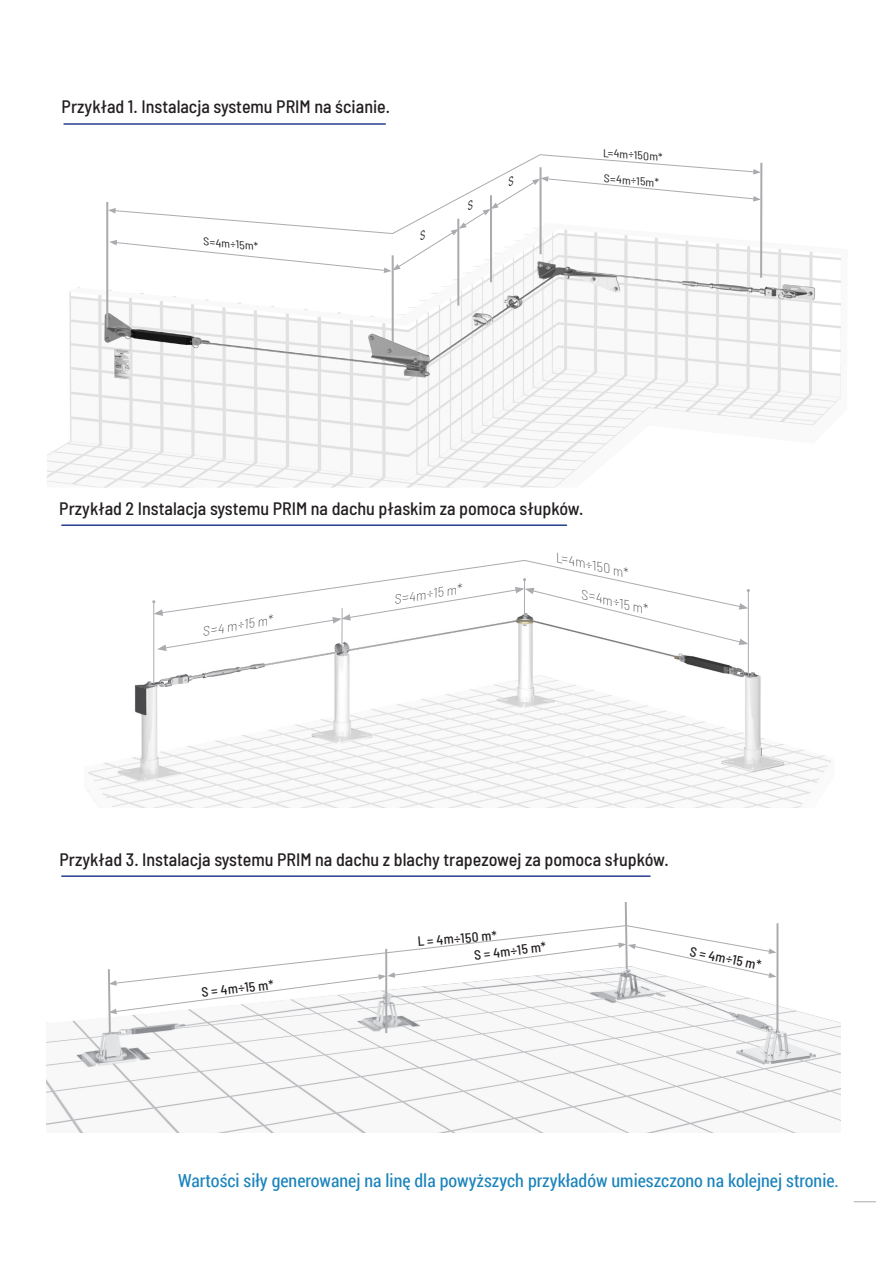
<style>
.page{position:relative;width:893px;height:1263px;background:#fff}
.page>*{position:absolute;margin:0;border:0;box-sizing:border-box;transform-origin:0 0}
.t1{font:500 semi-condensed 18px "Barlow";color:#231f20}
.t2{font:18px "Roboto Condensed";color:#1a83bc}
.T_wymiary{font:italic 100 semi-condensed 13.5px "Barlow";color:#231f20;scale:1.06 1}
.t3{font:500 semi-condensed 13.5px "Barlow";color:#231f20}
.T_wymiary-2{font:semi-condensed 11.1px "Barlow";color:#231f20;scale:1.06 1}
</style>
<div class="page">
<img style="left:47px;top:217px;width:794px;height:271px">
<hr style="left:106px;top:202px;width:2px;height:125px;background:#aaabaf">
<hr style="left:760px;top:163px;width:2px;height:115px;background:#aaabaf">
<hr style="left:392px;top:255px;width:2px;height:87px;background:#aaabaf">
<svg style="left:513px;top:154px;width:210px;height:15px"></svg>
<hr style="left:539px;top:167px;width:3px;height:87px;background:#aaabaf">
<hr style="left:457px;top:219px;width:2px;height:87px;background:#aaabaf">
<hr style="left:490px;top:195px;width:2px;height:87px;background:#aaabaf">
<img style="left:87px;top:651px;width:744px;height:157px">
<hr style="left:748px;top:590px;width:1px;height:88px;background:#aaabaf">
<hr style="left:153px;top:602px;width:1px;height:82px;background:#aaabaf">
<svg style="left:152px;top:560px;width:598px;height:91px"></svg>
<img style="left:47px;top:941px;width:793px;height:191px">
<hr style="left:776px;top:923px;width:2px;height:107px;background:#aaabaf">
<svg style="left:107px;top:902px;width:669px;height:133px"></svg>
<svg style="left:854px;top:1201px;width:22px;height:1px"></svg>
<hr style="left:64px;top:123px;width:321px;height:2px;background:#253f8e">
<hr style="left:62px;top:524px;width:504px;height:2px;background:#253f8e">
<hr style="left:62px;top:875px;width:588px;height:2px;background:#253f8e">
<svg style="left:108px;top:169px;width:653px;height:104px"></svg>
<p class="t1" style="left:62px;top:94px;width:330px">Przykład 1. Instalacja systemu PRIM na ścianie.</p>
<p class="T_wymiary-2" style="left:204px;top:234px;width:54px;rotate:5deg">S=4m÷15m*</p>
<p class="T_wymiary-2" style="left:604px;top:145px;width:58px;rotate:4deg">L=4m÷150m*</p>
<p class="T_wymiary-2" style="left:605px;top:170px;width:54px;rotate:5deg">S=4m÷15m*</p>
<p class="t1" style="left:59px;top:496px;width:526px">Przykład 2 Instalacja systemu PRIM na dachu płaskim za pomoca słupków.</p>
<p class="T_wymiary" style="left:201px;top:622px;width:69px;rotate:-10deg">S=4 m÷15 m*</p>
<p class="T_wymiary" style="left:392px;top:590px;width:66px;rotate:-10deg">S=4m÷15 m*</p>
<p class="T_wymiary" style="left:559px;top:548px;width:71px;rotate:12deg">L=4m÷150 m*</p>
<p class="T_wymiary" style="left:585px;top:584px;width:66px;rotate:14deg">S=4m÷15 m*</p>
<p class="t1" style="left:60px;top:846px;width:611px">Przykład 3. Instalacja systemu PRIM na dachu z blachy trapezowej za pomoca słupków.</p>
<p class="t3" style="left:201px;top:982px;width:74px;rotate:-6deg">S = 4m÷15 m*</p>
<p class="t3" style="left:417px;top:931px;width:81px;rotate:-4deg">L = 4m÷150 m*</p>
<p class="t3" style="left:473px;top:945px;width:74px;rotate:-6deg">S = 4m÷15 m*</p>
<p class="t3" style="left:692px;top:942px;width:74px;rotate:11deg">S = 4m÷15 m*</p>
<p class="t2" style="left:178px;top:1168px;width:662px">Wartości siły generowanej na linę dla powyższych przykładów umieszczono na kolejnej stronie.</p>
</div>
